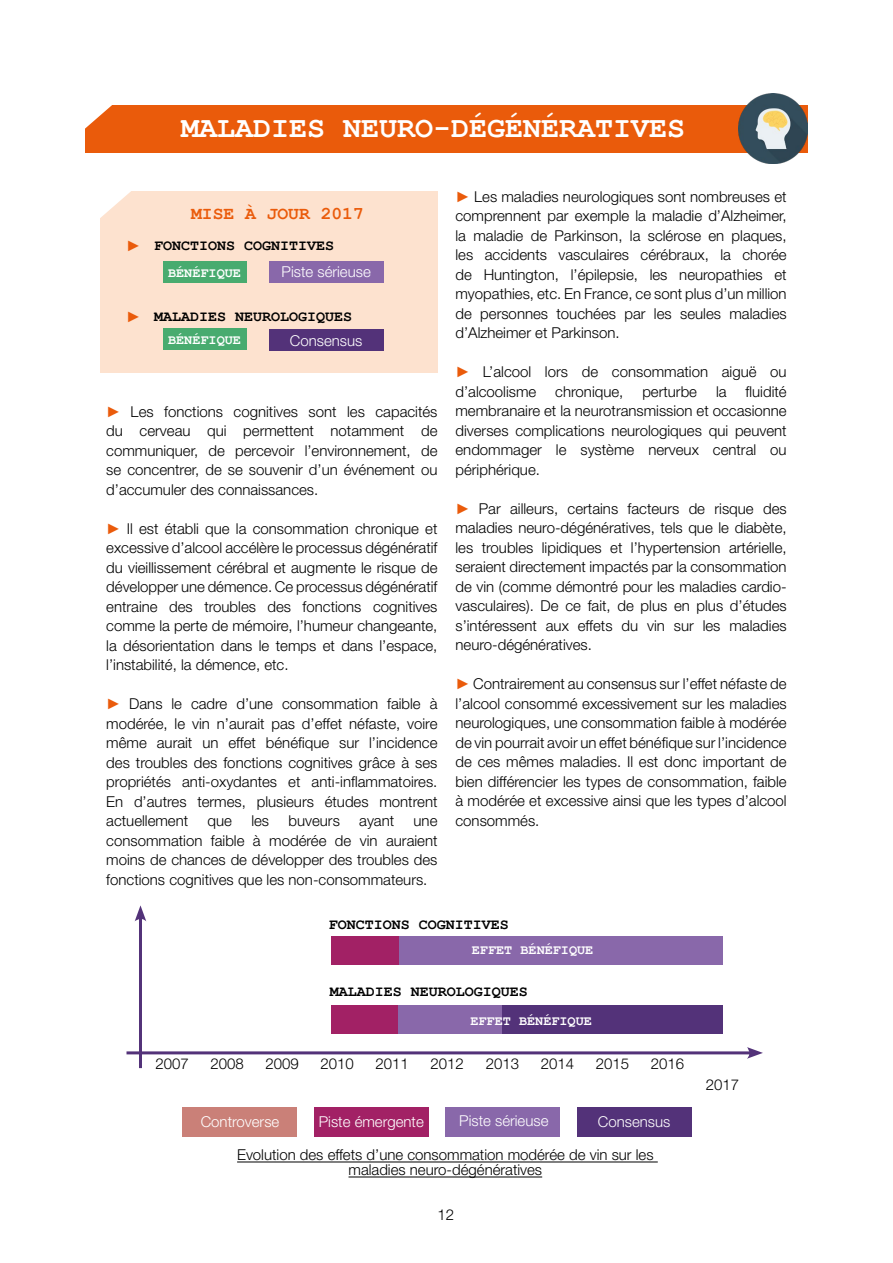
<style>
.page{position:relative;width:893px;height:1263px;background:#fff}
.page>*{position:absolute;margin:0;border:0;box-sizing:border-box;transform-origin:0 0}
.t1{font:700 30px "Courier New";color:#fff}
.t2{font:700 18px "Courier New";color:#ea5b0b}
.t3{font:300 15px/19.5px "Helvetica Neue LT Std";color:#000;text-align:justify}
.t4{font:700 15px "Courier New";color:#000}
.t5{font:300 15px "Helvetica Neue LT Std";color:#fff}
.t6{font:15px "Book Antiqua";color:#ea5b0b}
.t7{font:700 13.5px "Courier New";color:#fff}
.s1{font-family:"Book Antiqua";font-weight:400;color:#ea5b0b}
</style>
<div class="page">
<div style="left:100px;top:191px;width:337px;height:181px;background:#fde2cf"></div>
<svg style="left:100px;top:191px;width:31px;height:27px"></svg>
<div style="left:85px;top:105px;width:723px;height:47px;background:#ea5b0b"></div>
<svg style="left:85px;top:105px;width:27px;height:24px"></svg>
<div style="left:445px;top:1107px;width:115px;height:29px;background:#8968aa"></div>
<div style="left:314px;top:1107px;width:115px;height:29px;background:#a22165"></div>
<div style="left:163px;top:262px;width:83px;height:21px;background:#48ab6f"></div>
<div style="left:163px;top:329px;width:83px;height:21px;background:#48ab6f"></div>
<hr style="left:126px;top:1051px;width:626px;height:3px;background:#533279">
<svg style="left:747px;top:1047px;width:16px;height:12px"></svg>
<hr style="left:139px;top:916px;width:3px;height:152px;background:#533279">
<svg style="left:135px;top:905px;width:11px;height:16px"></svg>
<div style="left:331px;top:936px;width:68px;height:28px;background:#a22165"></div>
<div style="left:399px;top:936px;width:323px;height:28px;background:#8968aa"></div>
<div style="left:331px;top:1005px;width:68px;height:29px;background:#a22165"></div>
<div style="left:399px;top:1005px;width:103px;height:29px;background:#8968aa"></div>
<div style="left:502px;top:1005px;width:220px;height:29px;background:#533279"></div>
<div style="left:183px;top:1107px;width:114px;height:29px;background:#ca8078"></div>
<div style="left:577px;top:1107px;width:115px;height:29px;background:#533279"></div>
<div style="left:269px;top:329px;width:115px;height:21px;background:#533279"></div>
<div style="left:269px;top:261px;width:115px;height:21px;background:#8968aa"></div>
<img style="left:738px;top:94px;width:70px;height:69px">
<hr style="left:237px;top:1161px;width:421px;height:1px;background:#000">
<hr style="left:348px;top:1176px;width:194px;height:1px;background:#000">
<h1 class="t1" style="left:181px;top:109px;width:506px">MALADIES NEURO-DÉGÉNÉRATIVES</h1>
<p class="t2" style="left:191px;top:202px;width:174px">MISE À JOUR 2017</p>
<p class="t4" style="left:126px;top:236px;width:210px"><span class="s1">►</span> FONCTIONS COGNITIVES</p>
<p class="t6" style="left:126px;top:306px;width:16px">►</p>
<p class="t7" style="left:168px;top:265px;width:74px">BÉNÉFIQUE</p>
<p class="t5" style="left:282px;top:263px;width:91px">Piste sérieuse</p>
<p class="t4" style="left:154px;top:307px;width:200px">MALADIES NEUROLOGIQUES</p>
<p class="t7" style="left:168px;top:332px;width:74px">BÉNÉFIQUE</p>
<p class="t5" style="left:290px;top:331px;width:74px">Consensus</p>
<p class="t3" style="left:106px;top:401px;width:333px"><span class="s1">►</span> Les fonctions cognitives sont les capacités du cerveau qui permettent notamment de communiquer, de percevoir l’environnement, de se concentrer, de se souvenir d’un événement ou d’accumuler des connaissances.</p>
<p class="t3" style="left:106px;top:518px;width:333px"><span class="s1">►</span> Il est établi que la consommation chronique et excessive d’alcool accélère le processus dégénératif du vieillissement cérébral et augmente le risque de développer une démence. Ce processus dégénératif entraine des troubles des fonctions cognitives comme la perte de mémoire, l’humeur changeante, la désorientation dans le temps et dans l’espace, l’instabilité, la démence, etc.</p>
<p class="t3" style="left:106px;top:694px;width:333px"><span class="s1">►</span> Dans le cadre d’une consommation faible à modérée, le vin n’aurait pas d’effet néfaste, voire même aurait un effet bénéfique sur l’incidence des troubles des fonctions cognitives grâce à ses propriétés anti-oxydantes et anti-inflammatoires.<br>En d’autres termes, plusieurs études montrent actuellement</p>
<p class="t3" style="left:208px;top:811px;width:26px">que</p>
<p class="t3" style="left:251px;top:811px;width:19px">les</p>
<p class="t3" style="left:288px;top:811px;width:53px">buveurs</p>
<p class="t3" style="left:359px;top:811px;width:37px">ayant</p>
<p class="t3" style="left:106px;top:811px;width:333px;text-indent:307px">une consommation faible à modérée de vin auraient moins de chances de développer des troubles des fonctions cognitives que les non-consommateurs.</p>
<p class="t3" style="left:455px;top:186px;width:333px"><span class="s1">►</span> Les maladies neurologiques sont nombreuses et comprennent par exemple la maladie d’Alzheimer, la maladie de Parkinson, la sclérose en plaques, les accidents vasculaires cérébraux, la chorée de Huntington, l’épilepsie, les neuropathies et myopathies, etc. En France, ce sont plus d’un million de personnes touchées par les seules maladies d’Alzheimer et Parkinson.</p>
<p class="t3" style="left:455px;top:362px;width:333px"><span class="s1">►</span> L’alcool lors de consommation aiguë ou d’alcoolisme</p>
<p class="t3" style="left:455px;top:381px;width:333px;text-indent:290px">fluidité membranaire et la neurotransmission et occasionne diverses complications neurologiques qui peuvent endommager le système nerveux central ou périphérique.</p>
<p class="t3" style="left:455px;top:498px;width:333px"><span class="s1">►</span> Par ailleurs, certains facteurs de risque des maladies neuro-dégénératives, tels que le diabète, les troubles lipidiques et l’hypertension artérielle, seraient directement impactés par la consommation de vin (comme démontré pour les maladies cardio&shy;vasculaires). De ce fait, de plus en plus d’études s’intéressent aux effets du vin sur les maladies neuro-dégénératives.</p>
<p class="t3" style="left:455px;top:674px;width:333px"><span class="s1">►</span> Contrairement au consensus sur l’effet néfaste de l’alcool consommé excessivement sur les maladies neurologiques, une consommation faible à modérée de vin pourrait avoir un effet bénéfique sur l’incidence de ces mêmes maladies. Il est donc important de bien différencier les types de consommation, faible à modérée et excessive ainsi que les types d’alcool consommés.</p>
<p class="t3" style="left:555px;top:381px;width:70px">chronique,</p>
<p class="t3" style="left:642px;top:381px;width:56px">perturbe</p>
<p class="t3" style="left:716px;top:381px;width:12px">la</p>
<p class="t4" style="left:329px;top:915px;width:182px">FONCTIONS COGNITIVES</p>
<p class="t7" style="left:472px;top:942px;width:123px">EFFET BÉNÉFIQUE</p>
<p class="t3" style="left:155px;top:1054px;width:35px">2007</p>
<p class="t4" style="left:330px;top:982px;width:200px">MALADIES NEUROLOGIQUES</p>
<p class="t7" style="left:470px;top:1012px;width:123px">EFFET BÉNÉFIQUE</p>
<p class="t3" style="left:210px;top:1054px;width:35px">2008</p>
<p class="t3" style="left:265px;top:1054px;width:35px">2009</p>
<p class="t3" style="left:320px;top:1054px;width:35px">2010</p>
<p class="t3" style="left:376px;top:1054px;width:35px">2011</p>
<p class="t3" style="left:431px;top:1054px;width:35px">2012</p>
<p class="t3" style="left:486px;top:1054px;width:35px">2013</p>
<p class="t3" style="left:541px;top:1054px;width:35px">2014</p>
<p class="t3" style="left:596px;top:1054px;width:35px">2015</p>
<p class="t3" style="left:651px;top:1054px;width:35px">2016</p>
<p class="t5" style="left:319px;top:1112px;width:107px">Piste émergente</p>
<p class="t5" style="left:459px;top:1112px;width:91px">Piste sérieuse</p>
<p class="t5" style="left:201px;top:1112px;width:80px">Controverse</p>
<p class="t5" style="left:598px;top:1112px;width:74px">Consensus</p>
<p class="t3" style="left:237px;top:1147px;width:418px;line-height:15px;text-align:center">Evolution des effets d’une consommation modérée de vin sur les maladies neuro-dégénératives</p>
<p class="t3" style="left:437px;top:1204px;width:18px">12</p>
<p class="t3" style="left:706px;top:1074px;width:35px">2017</p>
</div>
